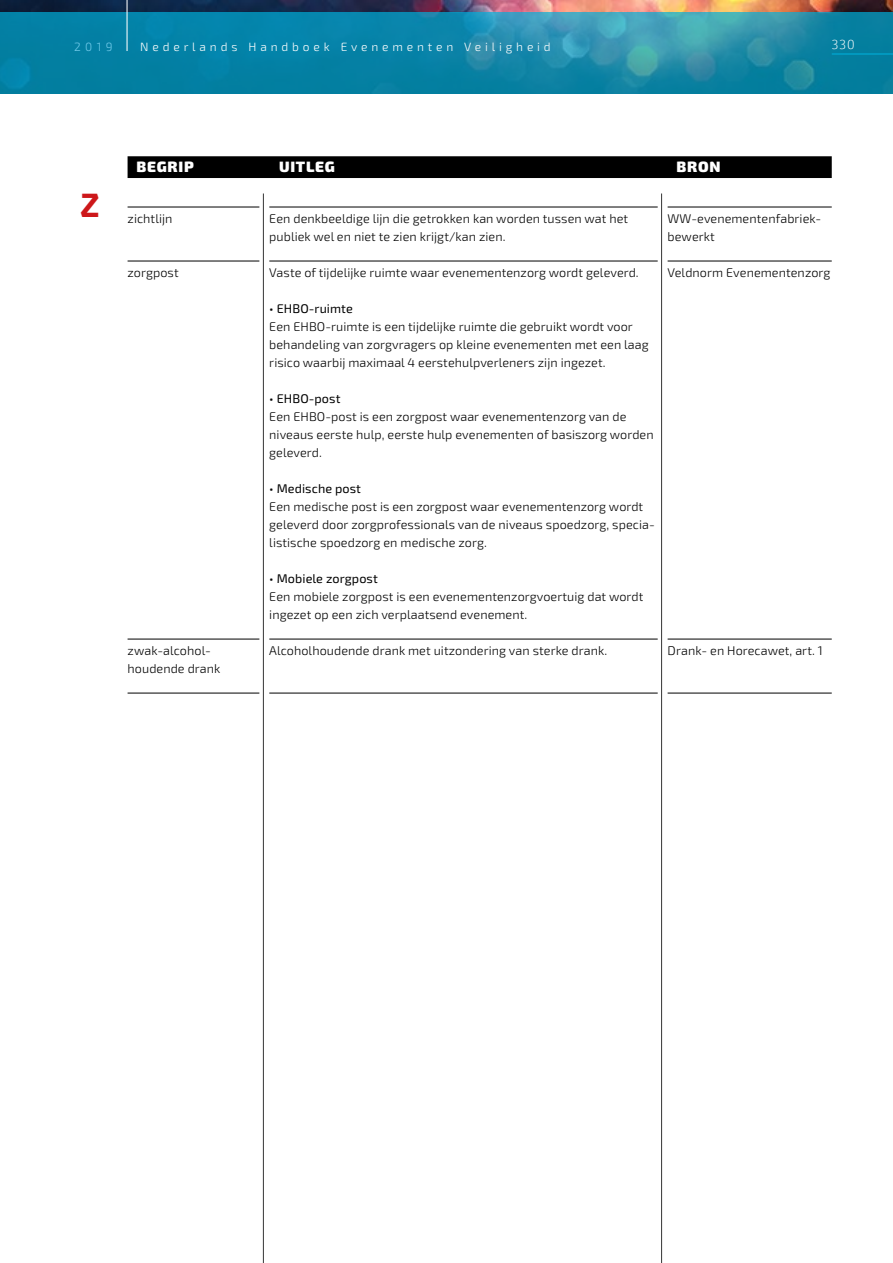
<style>
.page{position:relative;width:893px;height:1263px;background:#fff}
.page>*{position:absolute;margin:0;border:0;box-sizing:border-box;transform-origin:0 0}
.t1{font:700 36px "Colaborate";color:#cd171a}
.t2{font:900 15px "Exo 2.0";letter-spacing:.05em;color:#fff}
.t3{font:100 15px "Colaborate";color:#fff}
.t4{font:300 12.6px/18px "Exo 2.0";letter-spacing:.005em;color:#000}
.t5{font:12.6px "Exo 2.0";letter-spacing:.005em;color:#000}
.t6{font:300 12px "Exo 2.0";letter-spacing:.32em;color:#fff}
.t7{font:300 12px "Exo 2.0";color:#6fc9e8}
</style>
<div class="page">
<img style="left:0;top:0;width:893px;height:12px">
<svg style="left:0;top:12px;width:893px;height:82px;background:#1287a7"></svg>
<hr style="left:127px;top:0;width:1px;height:51px;background:#fff">
<hr style="left:832px;top:53px;width:61px;height:2px;background:#00b0db">
<div style="left:128px;top:156px;width:704px;height:22px;background:#000"></div>
<hr style="left:263px;top:193px;width:1px;height:1070px;background:#000">
<hr style="left:661px;top:193px;width:1px;height:1070px;background:#000">
<hr style="left:128px;top:207px;width:131px;height:1px;background:#000">
<hr style="left:128px;top:261px;width:131px;height:1px;background:#000">
<hr style="left:128px;top:639px;width:131px;height:1px;background:#000">
<hr style="left:128px;top:693px;width:131px;height:1px;background:#000">
<hr style="left:668px;top:207px;width:164px;height:1px;background:#000">
<hr style="left:668px;top:261px;width:164px;height:1px;background:#000">
<hr style="left:668px;top:639px;width:164px;height:1px;background:#000">
<hr style="left:668px;top:693px;width:164px;height:1px;background:#000">
<hr style="left:269px;top:207px;width:389px;height:1px;background:#000">
<hr style="left:269px;top:261px;width:389px;height:1px;background:#000">
<hr style="left:269px;top:639px;width:389px;height:1px;background:#000">
<hr style="left:269px;top:693px;width:389px;height:1px;background:#000">
<p class="t7" style="left:74px;top:40px;width:40px">2019</p>
<p class="t6" style="left:140px;top:40px;width:412px">Nederlands Handboek Evenementen Veiligheid</p>
<p class="t3" style="left:832px;top:36px;width:24px">330</p>
<h1 class="t1" style="left:79px;top:187px;width:22px">Z</h1>
<p class="t2" style="left:137px;top:158px;width:59px">BEGRIP</p>
<p class="t2" style="left:279px;top:158px;width:57px">UITLEG</p>
<p class="t2" style="left:677px;top:158px;width:45px">BRON</p>
<p class="t4" style="left:128px;top:210px;width:46px">zichtlijn</p>
<p class="t4" style="left:128px;top:264px;width:53px">zorgpost</p>
<p class="t4" style="left:128px;top:642px;width:94px">zwak-alcohol&shy;houdende drank</p>
<p class="t4" style="left:269px;top:210px;width:360px">Een denkbeeldige lijn die getrokken kan worden tussen wat het publiek wel en niet te zien krijgt/kan zien.</p>
<p class="t4" style="left:269px;top:264px;width:371px">Vaste of tijdelijke ruimte waar evenementenzorg wordt geleverd.</p>
<p class="t5" style="left:269px;top:302px;width:85px">• EHBO-ruimte</p>
<p class="t4" style="left:269px;top:318px;width:381px">Een EHBO-ruimte is een tijdelijke ruimte die gebruikt wordt voor behandeling van zorgvragers op kleine evenementen met een laag risico waarbij maximaal 4 eerstehulpverleners zijn ingezet.</p>
<p class="t5" style="left:269px;top:392px;width:73px">• EHBO-post</p>
<p class="t4" style="left:269px;top:408px;width:386px">Een EHBO-post is een zorgpost waar evenementenzorg van de niveaus eerste hulp, eerste hulp evenementen of basiszorg worden geleverd.</p>
<p class="t5" style="left:269px;top:482px;width:93px">• Medische post</p>
<p class="t4" style="left:269px;top:498px;width:387px">Een medische post is een zorgpost waar evenementenzorg wordt geleverd door zorgprofessionals van de niveaus spoedzorg, specia&shy;listische spoedzorg en medische zorg.</p>
<p class="t5" style="left:269px;top:572px;width:110px">• Mobiele zorgpost</p>
<p class="t4" style="left:269px;top:588px;width:376px">Een mobiele zorgpost is een evenementenzorgvoertuig dat wordt ingezet op een zich verplaatsend evenement.</p>
<p class="t4" style="left:269px;top:642px;width:339px">Alcoholhoudende drank met uitzondering van sterke drank.</p>
<p class="t4" style="left:668px;top:210px;width:155px">WW-evenementenfabriek&shy;bewerkt</p>
<p class="t4" style="left:668px;top:264px;width:164px">Veldnorm Evenementenzorg</p>
<p class="t4" style="left:668px;top:642px;width:157px">Drank- en Horecawet, art. 1</p>
</div>
